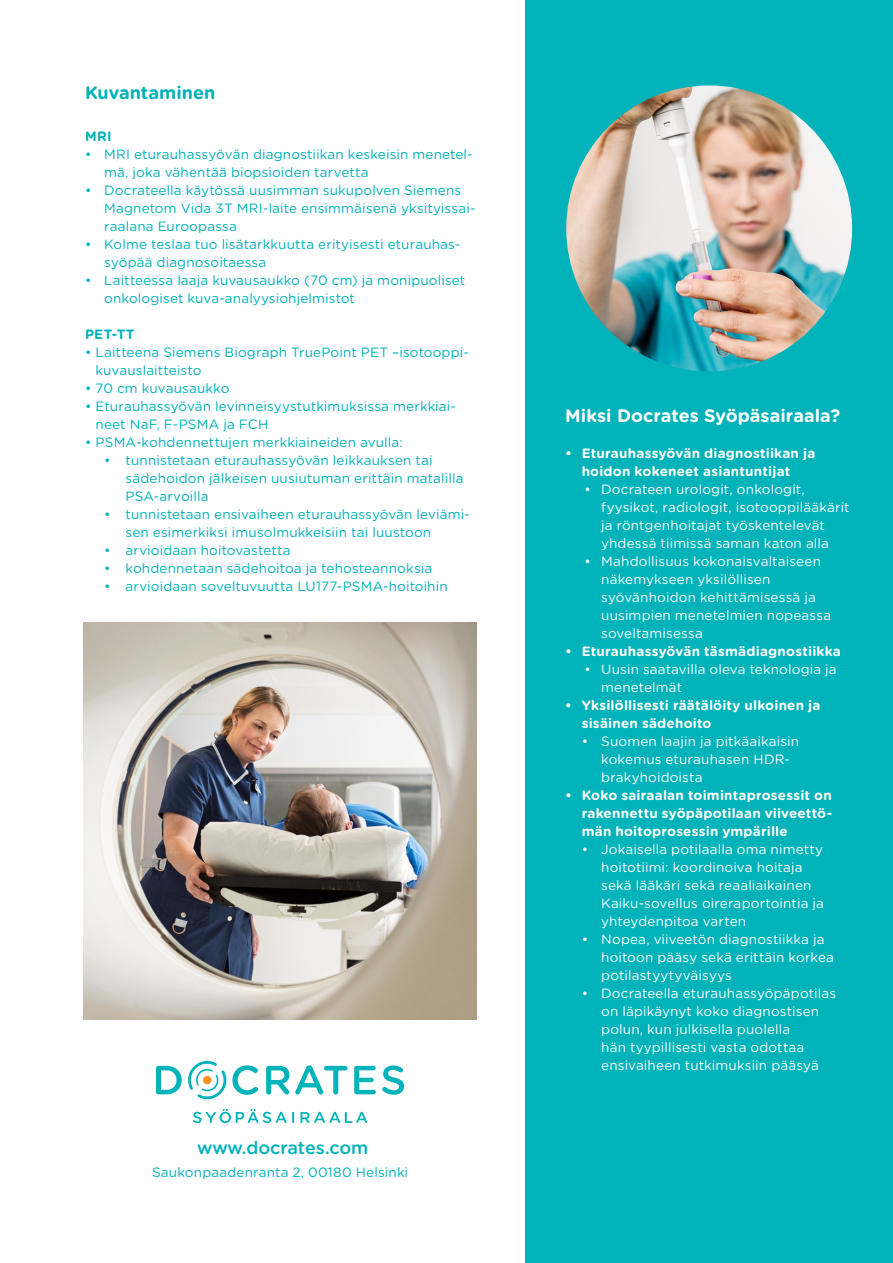
<style>
.page{position:relative;width:893px;height:1263px;background:#fff}
.page>*{position:absolute;margin:0;border:0;box-sizing:border-box;transform-origin:0 0}
.väliotsikko{font:700 18px "Gotham Rounded";color:#fff}
.t1{font:500 18px "Gotham Rounded";letter-spacing:-.005em;color:#00b2b9}
.väliotsikko-2{font:700 18px "Gotham Rounded";color:#00b2b9}
.leipis{font:13.5px/18px "Gotham Rounded";letter-spacing:.01em;color:#00b2b9}
.leipis-2{font:13.5px/18px "Gotham Rounded";letter-spacing:.01em;color:#fff}
.bold{font:700 13.5px/18px "Gotham Rounded";letter-spacing:.015em;color:#fff}
.leipis-3{font:700 13.5px "Gotham Rounded";letter-spacing:.015em;color:#fff}
.leipis-4{font:700 13.5px "Gotham Rounded";color:#00b2b9}
.bold-2{font:700 13.5px "Gotham Rounded";color:#00b2b9}
</style>
<div class="page">
<svg style="left:193px;top:1109px;width:174px;height:14px"></svg>
<svg style="left:156px;top:1061px;width:248px;height:39px"></svg>
<img style="left:84px;top:623px;width:392px;height:396px">
<div style="left:525px;top:0;width:368px;height:1263px;background:#00b2b9"></div>
<img style="left:566px;top:85px;width:286px;height:286px;border-radius:143px">
<p class="väliotsikko-2" style="left:85px;top:80px;width:132px">Kuvantaminen</p>
<p class="bold-2" style="left:85px;top:126px;width:28px">MRI</p>
<p class="leipis" style="left:104px;top:145px;width:370px;text-indent:-19px">• MRI eturauhassyövän diagnostiikan keskeisin menetel&shy;mä, joka vähentää biopsioiden tarvetta</p>
<p class="leipis" style="left:104px;top:181px;width:373px;text-indent:-19px">• Docrateella käytössä uusimman sukupolven Siemens<br>Magnetom Vida 3T MRI-laite ensimmäisenä yksityissai&shy;raalana Euroopassa</p>
<p class="leipis" style="left:104px;top:235px;width:358px;text-indent:-19px">• Kolme teslaa tuo lisätarkkuutta erityisesti eturauhas&shy;syöpää diagnosoitaessa</p>
<p class="leipis" style="left:104px;top:271px;width:363px;text-indent:-19px">• Laitteessa laaja kuvausaukko (70 cm) ja monipuoliset onkologiset kuva-analyysiohjelmistot</p>
<p class="leipis-4" style="left:85px;top:324px;width:51px">PET-TT</p>
<p class="leipis" style="left:96px;top:343px;width:375px;text-indent:-11px">• Laitteena Siemens Biograph TruePoint PET –isotooppi&shy;kuvauslaitteisto</p>
<p class="leipis" style="left:85px;top:379px;width:146px">• 70 cm kuvausaukko</p>
<p class="leipis" style="left:96px;top:397px;width:362px;text-indent:-11px">• Eturauhassyövän levinneisyystutkimuksissa merkkiai&shy;neet NaF, F-PSMA ja FCH</p>
<p class="leipis" style="left:85px;top:433px;width:319px">• PSMA-kohdennettujen merkkiaineiden avulla:</p>
<p class="leipis" style="left:126px;top:451px;width:339px;text-indent:-21px">• tunnistetaan eturauhassyövän leikkauksen tai sädehoidon jälkeisen uusiutuman erittäin matalilla<br>PSA-arvoilla</p>
<p class="leipis" style="left:126px;top:505px;width:346px;text-indent:-21px">• tunnistetaan ensivaiheen eturauhassyövän leviämi&shy;sen esimerkiksi imusolmukkeisiin tai luustoon</p>
<p class="leipis" style="left:104px;top:541px;width:188px">• arvioidaan hoitovastetta</p>
<p class="leipis" style="left:104px;top:559px;width:330px">• kohdennetaan sädehoitoa ja tehosteannoksia</p>
<p class="leipis" style="left:104px;top:577px;width:345px">• arvioidaan soveltuvuutta LU177-PSMA-hoitoihin</p>
<p class="t1" style="left:197px;top:1135px;width:173px">www.docrates.com</p>
<p class="leipis" style="left:152px;top:1163px;width:258px">Saukonpaadenranta 2, 00180 Helsinki</p>
<p class="väliotsikko" style="left:565px;top:403px;width:276px">Miksi Docrates Syöpäsairaala?</p>
<p class="bold" style="left:582px;top:444px;width:235px;text-indent:-16px">• Eturauhassyövän diagnostiikan ja hoidon kokeneet asiantuntijat</p>
<p class="leipis-2" style="left:601px;top:480px;width:250px;text-indent:-17px">• Docrateen urologit, onkologit, fyysikot, radiologit, isotooppilääkärit ja röntgenhoitajat työskentelevät yhdessä tiimissä saman katon alla</p>
<p class="leipis-2" style="left:601px;top:552px;width:231px;text-indent:-17px">• Mahdollisuus kokonaisvaltaiseen näkemykseen yksilöllisen syövänhoidon kehittämisessä ja uusimpien menetelmien nopeassa soveltamisessa</p>
<p class="leipis-3" style="left:565px;top:641px;width:277px">• Eturauhassyövän täsmädiagnostiikka</p>
<p class="leipis-2" style="left:601px;top:660px;width:237px;text-indent:-17px">• Uusin saatavilla oleva teknologia ja menetelmät</p>
<p class="bold" style="left:582px;top:696px;width:240px;text-indent:-16px">• Yksilöllisesti räätälöity ulkoinen ja sisäinen sädehoito</p>
<p class="leipis-2" style="left:601px;top:732px;width:199px;text-indent:-20px">• Suomen laajin ja pitkäaikaisin kokemus eturauhasen HDR&shy;brakyhoidoista</p>
<p class="bold" style="left:582px;top:786px;width:252px;text-align:justify;text-indent:-16px">• Koko sairaalan toimintaprosessit on rakennettu syöpäpotilaan viiveettö&shy;män hoitoprosessin ympärille</p>
<p class="leipis-2" style="left:601px;top:840px;width:224px;text-indent:-20px">• Jokaisella potilaalla oma nimetty hoitotiimi: koordinoiva hoitaja sekä lääkäri sekä reaaliaikainen Kaiku-sovellus oireraportointia ja yhteydenpitoa varten</p>
<p class="leipis-2" style="left:601px;top:930px;width:234px;text-indent:-20px">• Nopea, viiveetön diagnostiikka ja hoitoon pääsy sekä erittäin korkea potilastyytyväisyys</p>
<p class="leipis-2" style="left:601px;top:984px;width:236px;text-indent:-20px">• Docrateella eturauhassyöpäpotilas on läpikäynyt koko diagnostisen polun, kun julkisella puolella<br>hän tyypillisesti vasta odottaa ensivaiheen tutkimuksiin pääsyä</p>
</div>
